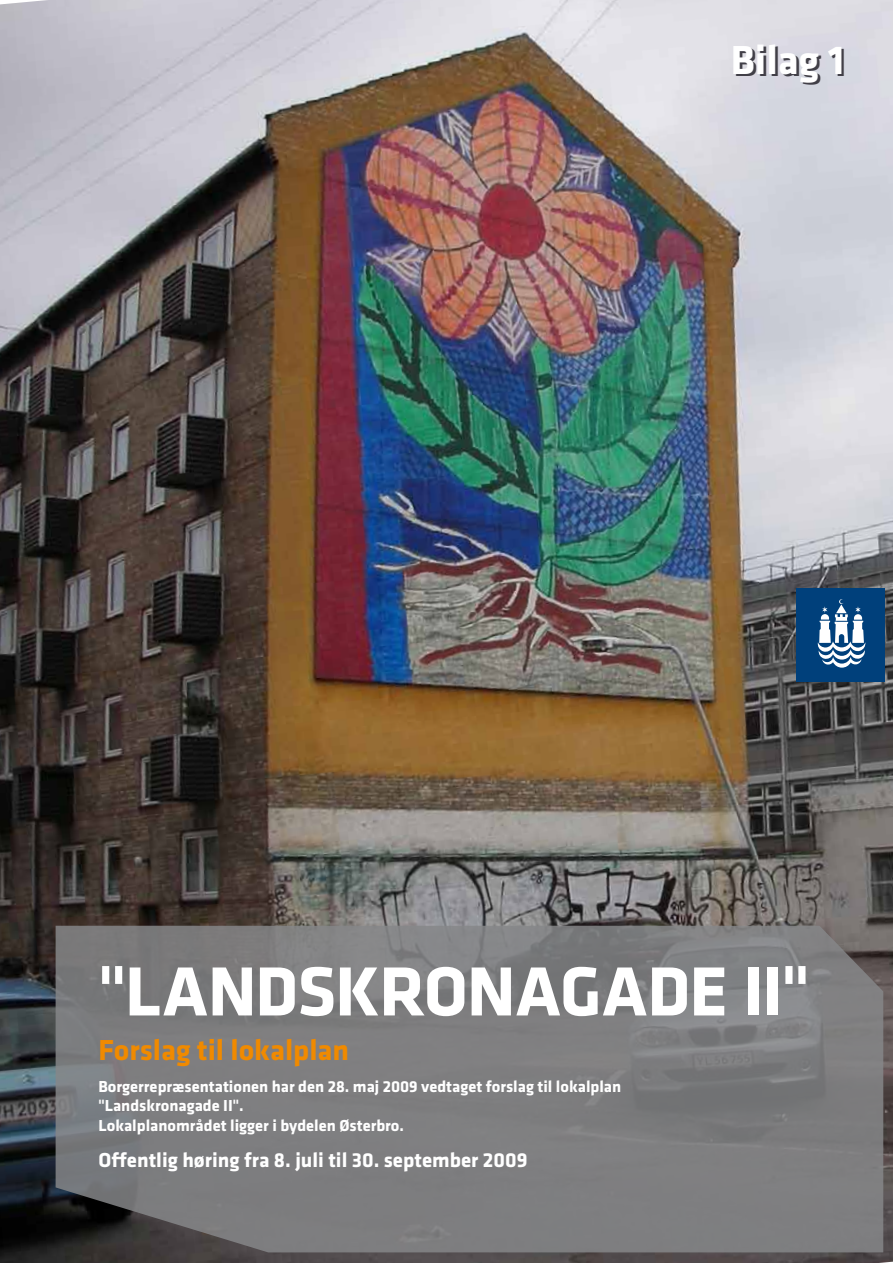
<style>
.page{position:relative;width:893px;height:1263px;background:#fff}
.page>*{position:absolute;margin:0;border:0;box-sizing:border-box;transform-origin:0 0}
.t1{font:700 72px "Klavika";letter-spacing:-.015em;color:#fff}
.t2{font:700 42px "Klavika";color:#413f47}
.t3{font:700 30px "Klavika";color:#f08a00}
.t4{font:700 21px "Klavika";color:#fff}
.t5{font:700 16.5px/19.5px "Klavika";color:#fff}
</style>
<div class="page">
<img style="left:0;top:0;width:893px;height:1263px">
<div style="left:796px;top:588px;width:89px;height:93px;background:#00407b"></div>
<svg style="left:817px;top:599px;width:49px;height:69px"></svg>
<svg style="left:56px;top:926px;width:827px;height:326px;background:#7b7b7c"></svg>
<h2 class="t2" style="left:733px;top:46px;width:115px">Bilag 1</h2>
<h1 class="t1" style="left:99px;top:963px;width:712px">"landskronaGadE II"</h1>
<h3 class="t3" style="left:99px;top:1039px;width:252px">Forslag til lokalplan</h3>
<p class="t5" style="left:99px;top:1078px;width:524px">Borgerrepræsentationen har den 28. maj 2009 vedtaget forslag til lokalplan "landskronagade II".<br>lokalplanområdet ligger i bydelen Østerbro.</p>
<p class="t4" style="left:99px;top:1152px;width:430px">offentlig høring fra 8. juli til 30. september 2009</p>
</div>
